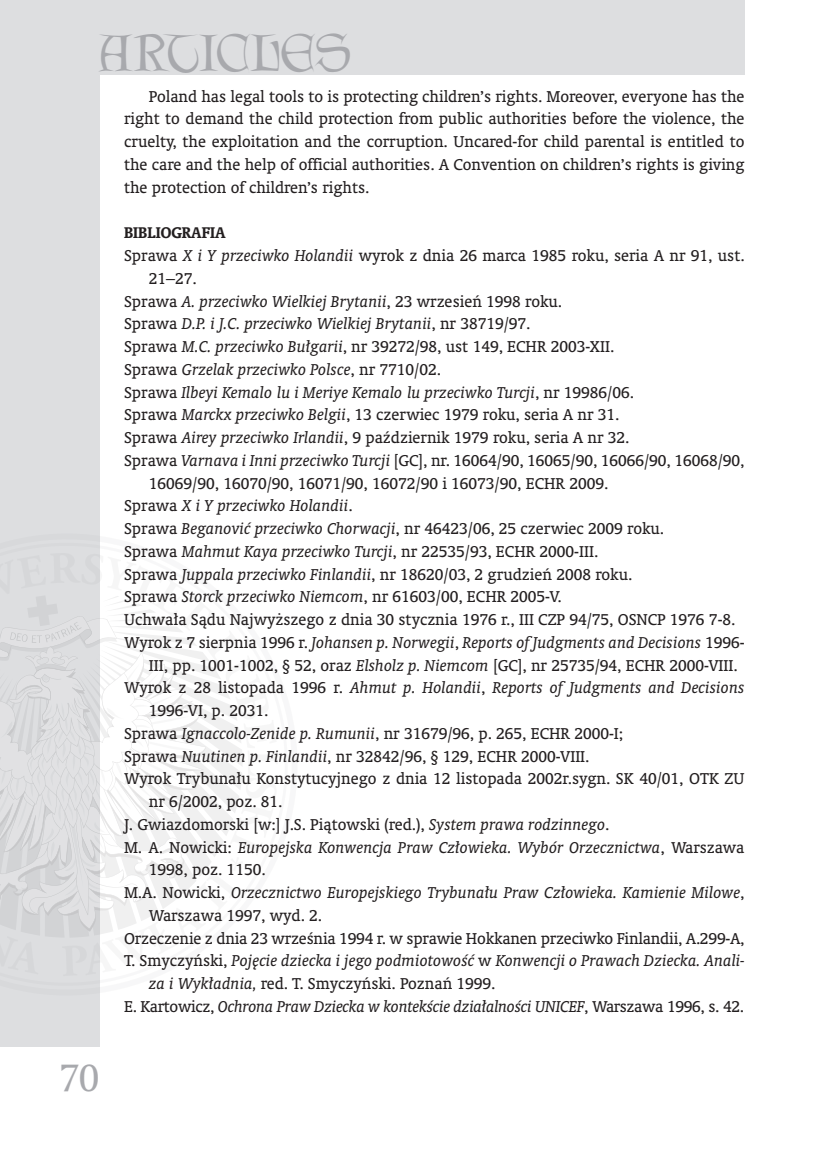
<style>
.page{position:relative;width:819px;height:1166px;background:#fff}
.page>*{position:absolute;margin:0;border:0;box-sizing:border-box;transform-origin:0 0}
.t1{font:46.55px "Lettergical PL";color:#a8a9ad}
.t2{font:36.75px "Amerigo PL";color:#a8a9ad}
.Normalny_PK{font:15.75px/22.8px "Oranda PL";color:#231f20}
.Normalny_PK-2{font:italic 15.75px/22.8px "Oranda PL";color:#231f20}
.Normalny_PK-3{font:italic 15.75px "Oranda PL";letter-spacing:-.02em;color:#231f20}
.Normalny_PK-4{font:700 15.75px "Oranda PL";color:#231f20}
.s1{font-style:italic}
.s2{font-style:normal}
</style>
<div class="page">
<div style="left:0;top:0;width:99px;height:1047px;background:#dddee0"></div>
<div style="left:0;top:0;width:744px;height:74px;background:#dddee0"></div>
<svg style="left:0;top:553px;width:242px;height:423px"></svg>
<h1 class="t1" style="left:99px;top:25px;width:254px">ARTICLES</h1>
<h2 class="t2" style="left:59px;top:1053px;width:42px">70</h2>
<p class="Normalny_PK" style="left:124px;top:85px;width:622px;text-align:justify;text-indent:25px">Poland has legal tools to is protecting children’s rights. Moreover, everyone has the right to demand the child protection from public authorities before the violence, the cruelty, the exploitation and the corruption. Uncared-for child parental is entitled to the care and the help of official authorities. A Convention on children’s rights is giving the protection of children’s rights.</p>
<p class="Normalny_PK-4" style="left:124px;top:222px;width:103px">BIBLIOGRAFIA</p>
<p class="Normalny_PK" style="left:149px;top:244px;width:597px;text-indent:-25px">Sprawa <span class="s1">X i Y przeciwko Holandii</span> wyrok z dnia 26 marca 1985 roku, seria A nr 91, ust.<br>21–27.</p>
<p class="Normalny_PK-2" style="left:124px;top:289px;width:439px"><span class="s2">Sprawa</span> A. przeciwko Wielkiej Brytanii<span class="s2">, 23 wrzesień 1998 roku.</span></p>
<p class="Normalny_PK-2" style="left:124px;top:312px;width:408px"><span class="s2">Sprawa</span> D.P. i J.C. przeciwko Wielkiej Brytanii<span class="s2">, nr 38719/97.</span></p>
<p class="Normalny_PK" style="left:124px;top:335px;width:491px">Sprawa <span class="s1">M.C. przeciwko Bułgarii</span>, nr 39272/98, ust 149, ECHR 2003‑XII.</p>
<p class="Normalny_PK-2" style="left:124px;top:358px;width:318px"><span class="s2">Sprawa</span> Grzelak przeciwko Polsce<span class="s2">, nr 7710/02.</span></p>
<p class="Normalny_PK-2" style="left:124px;top:380px;width:511px"><span class="s2">Sprawa</span> Ilbeyi Kemaloğlu i Meriye Kemaloğlu przeciwko Turcji<span class="s2">, nr 19986/06.</span></p>
<p class="Normalny_PK" style="left:124px;top:403px;width:496px">Sprawa <span class="s1">Marckx przeciwko Belgii</span>, 13 czerwiec 1979 roku, seria A nr 31.</p>
<p class="Normalny_PK" style="left:124px;top:426px;width:506px">Sprawa <span class="s1">Airey przeciwko Irlandii</span>, 9 październik 1979 roku, seria A nr 32.</p>
<p class="Normalny_PK" style="left:149px;top:449px;width:597px;text-indent:-25px">Sprawa <span class="s1">Varnava i Inni przeciwko Turcji</span> [GC], nr. 16064/90, 16065/90, 16066/90, 16068/90,<br>16069/90, 16070/90, 16071/90, 16072/90 i 16073/90, ECHR 2009.</p>
<p class="Normalny_PK-2" style="left:124px;top:494px;width:230px"><span class="s2">Sprawa</span> X i Y przeciwko Holandii<span class="s2">.</span></p>
<p class="Normalny_PK" style="left:124px;top:517px;width:541px">Sprawa <span class="s1">Beganović przeciwko Chorwacji</span>, nr 46423/06, 25 czerwiec 2009 roku.</p>
<p class="Normalny_PK" style="left:124px;top:540px;width:475px">Sprawa <span class="s1">Mahmut Kaya przeciwko Turcji</span>, nr 22535/93, ECHR 2000‑III.</p>
<p class="Normalny_PK" style="left:124px;top:562px;width:509px">Sprawa <span class="s1">Juppala przeciwko Finlandii</span>, nr 18620/03, 2 grudzień 2008 roku.</p>
<p class="Normalny_PK" style="left:124px;top:585px;width:439px">Sprawa <span class="s1">Storck przeciwko Niemcom</span>, nr 61603/00, ECHR 2005‑V.</p>
<p class="Normalny_PK" style="left:124px;top:608px;width:612px">Uchwała Sądu Najwyższego z dnia 30 stycznia 1976 r., III CZP 94/75, OSNCP 1976 7-8.</p>
<p class="Normalny_PK" style="left:149px;top:631px;width:597px;text-indent:-25px">Wyrok z 7 sierpnia 1996 r. <span class="s1">Johansen p. Norwegii</span>, <span class="s1">Reports of Judgments and Decisions</span> 1996-<br>III, pp. 1001-1002, § 52, oraz <span class="s1">Elsholz p. Niemcom</span> [GC], nr 25735/94, ECHR 2000-VIII.</p>
<p class="Normalny_PK-2" style="left:149px;top:676px;width:597px;text-indent:-25px"><span class="s2">Wyrok z 28 listopada 1996 r.</span> Ahmut p. Holandii<span class="s2">,</span> Reports of Judgments and Decisions<br><span class="s2">1996‑VI, p. 2031.</span></p>
<p class="Normalny_PK" style="left:124px;top:722px;width:500px">Sprawa <span class="s1">Ignaccolo-Zenide p. Rumunii</span>, nr 31679/96, p. 265, ECHR 2000‑I;</p>
<p class="Normalny_PK" style="left:124px;top:744px;width:467px">Sprawa <span class="s1">Nuutinen p. Finlandii</span>, nr 32842/96, § 129, ECHR 2000‑VIII.</p>
<p class="Normalny_PK" style="left:149px;top:767px;width:597px;text-indent:-25px">Wyrok Trybunału Konstytucyjnego z dnia 12 listopada 2002r.sygn. SK 40/01, OTK ZU nr 6/2002, poz. 81.</p>
<p class="Normalny_PK" style="left:124px;top:813px;width:487px">J. Gwiazdomorski [w:] J.S. Piątowski (red.), <span class="s1">System prawa rodzinnego</span>.</p>
<p class="Normalny_PK-2" style="left:149px;top:835px;width:597px;text-indent:-25px"><span class="s2">M. A. Nowicki:</span> Europejska Konwencja Praw Człowieka. Wybór Orzecznictwa<span class="s2">, Warszawa<br>1998, poz. 1150.</span></p>
<p class="Normalny_PK-2" style="left:149px;top:881px;width:597px;text-indent:-25px"><span class="s2">M.A. Nowicki,</span> Orzecznictwo Europejskiego Trybunału Praw Człowieka. Kamienie Milowe<span class="s2">,<br>Warszawa 1997, wyd. 2.</span></p>
<p class="Normalny_PK" style="left:124px;top:926px;width:622px">Orzeczenie z dnia 23 września 1994 r. w sprawie Hokkanen przeciwko Finlandii, A.299-A,</p>
<p class="Normalny_PK-2" style="left:149px;top:949px;width:597px;text-indent:-25px"><span class="s2">T. Smyczyński,</span> Pojęcie dziecka i jego podmiotowość <span class="s2">w</span> Konwencji o Prawach Dziecka. Anali&shy;za i Wykładnia, <span class="s2">red. T. Smyczyński. Poznań 1999.</span></p>
<p class="Normalny_PK-3" style="left:124px;top:996px;width:621px"><span class="s2">E. Kartowicz,</span> Ochrona Praw Dziecka w kontekście działalności UNICEF<span class="s2">, Warszawa 1996, s. 42.</span></p>
</div>
